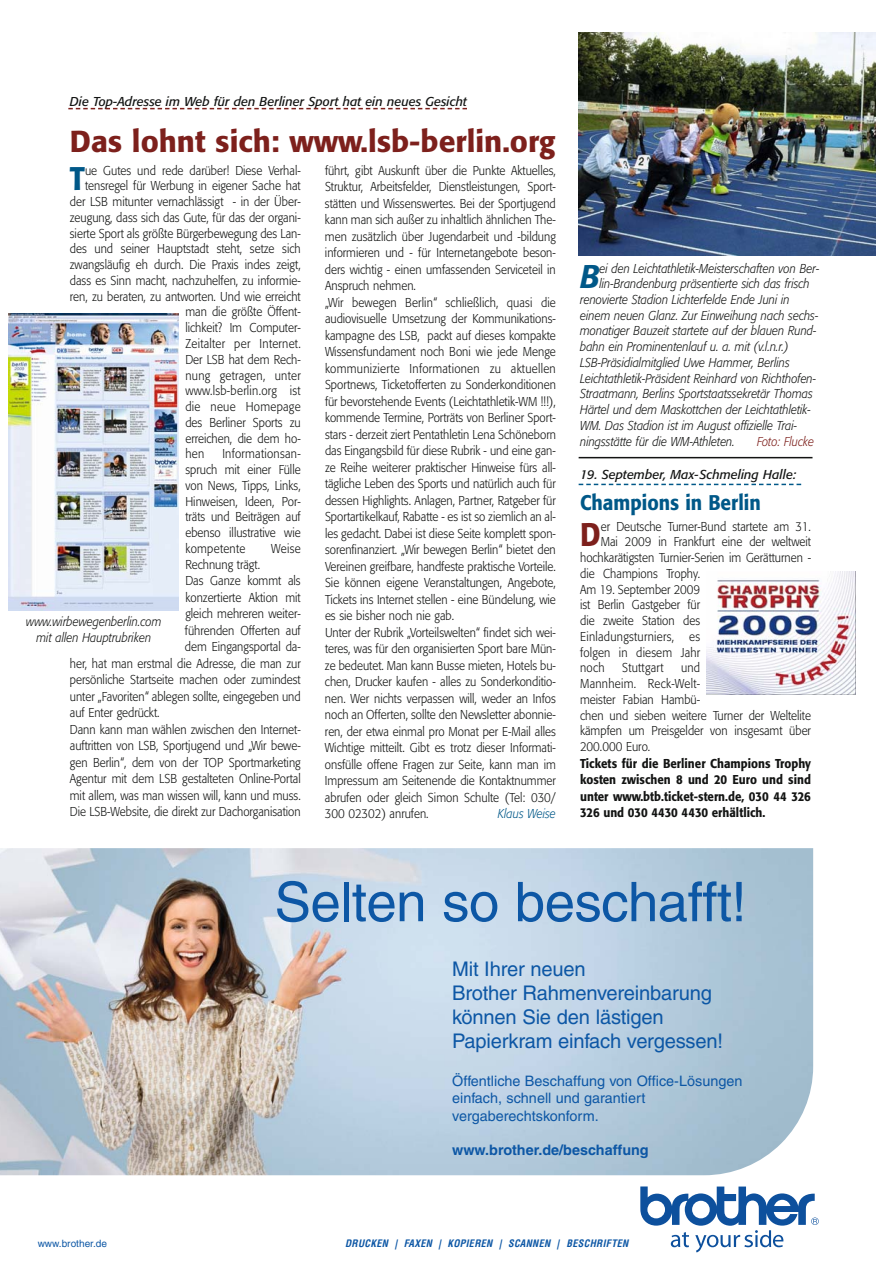
<style>
.page{position:relative;width:893px;height:1263px;background:#fff}
.page>*{position:absolute;margin:0;border:0;box-sizing:border-box;transform-origin:0 0}
.t1{font:54.75px "Helvetica LT+FOZEPD";letter-spacing:-.01em;color:#0d57a5}
.t2{font:500 32.4px "Formata";color:#7d201c;scale:.9 1}
.t3{font:500 32.4px "Formata";color:#005888;scale:.9 1}
.t4{font:italic 500 32.4px "Formata";color:#005888;scale:.9 1}
.t5{font:500 30px "Formata";color:#7d201c}
.t6{font:500 21px "Formata";color:#005888;scale:.9 1}
.t7{font:20.1px/24.2px "Helvetica LT+FOZEPD";letter-spacing:-.01em;color:#0d57a5}
.t8{font:14.4px/17.2px "Helvetica LT+FOZEPD";color:#0d57a5}
.t9{font:14.4px "Helvetica LT Bold+KDNQLH";color:#0d57a5}
.t10{font:300 12.75px/16.5px "Formata";color:#131413;scale:.9 1}
.t11{font:italic 300 12.75px/16.5px "Formata";color:#131413;text-align:center;scale:.9 1}
.t12{font:500 12.75px/16.5px "Formata";color:#131413;text-align:justify;scale:.9 1}
.t13{font:300 12.75px "Formata";letter-spacing:.025em;color:#131413;scale:.9 1}
.t14{font:italic 12.75px "Formata";color:#131413}
.t15{font:italic 300 12.75px "Formata";color:#7d201c;scale:.9 1}
.t16{font:italic 300 12.75px "Formata";color:#005888;scale:.9 1}
.t17{font:10.05px "Helvetica LT Condensed Bold Obl+FEJDZK";letter-spacing:.035em;color:#0d57a5}
.t18{font:10.05px "Helvetica LT+FOZEPD";color:#0d57a5}
</style>
<div class="page">
<img style="left:0;top:848px;width:813px;height:327px">
<svg style="left:640px;top:1186px;width:179px;height:66px"></svg>
<img style="left:706px;top:572px;width:149px;height:122px">
<svg style="left:579px;top:484px;width:222px;height:1px"></svg>
<img style="left:9px;top:314px;width:170px;height:296px">
<svg style="left:68px;top:108px;width:399px;height:1px"></svg>
<img style="left:579px;top:32px;width:296px;height:224px">
<hr style="left:579px;top:457px;width:233px;height:1px;background:#131413">
<p class="t14" style="left:70px;top:96px;width:398px">Die Top-Adresse im Web für den Berliner Sport hat ein neues Gesicht</p>
<h3 class="t5" style="left:70px;top:128px;width:487px">Das lohnt sich: www.lsb-berlin.org</h3>
<h2 class="t3" style="left:70px;top:165px;width:18px">T</h2>
<p class="t10" style="left:85px;top:163px;width:241px">ue Gutes und rede darüber! Diese Verhal -</p>
<p class="t10" style="left:85px;top:179px;width:241px">tens regel für Werbung in eigener Sa che hat</p>
<p class="t10" style="left:70px;top:194px;width:258px">der LSB mitunter ver nachlässigt - in der Über -</p>
<p class="t10" style="left:70px;top:210px;width:258px">zeu gung, dass sich das Gute, für das der organi-</p>
<p class="t10" style="left:70px;top:226px;width:258px">sierte Sport als größte Bür gerbewegung des Lan -</p>
<p class="t10" style="left:70px;top:242px;width:258px">des und seiner Hauptstadt steht, setze sich</p>
<p class="t10" style="left:70px;top:257px;width:258px">zwangs läufig eh durch. Die Pra xis in des zeigt,</p>
<p class="t10" style="left:70px;top:273px;width:258px">dass es Sinn macht, nach zuhelfen, zu infor mie -</p>
<p class="t10" style="left:70px;top:289px;width:258px">ren, zu beraten, zu antworten. Und wie er reicht</p>
<p class="t10" style="left:185px;top:305px;width:130px">man die größte Öf fent -</p>
<p class="t10" style="left:185px;top:320px;width:130px">lich keit? Im Com pu ter-</p>
<p class="t13" style="left:185px;top:338px;width:130px">Zeit al ter per Inter ne t.</p>
<p class="t10" style="left:185px;top:352px;width:130px">Der LSB hat dem Rech -</p>
<p class="t13" style="left:185px;top:369px;width:130px">nung ge tra gen, unter</p>
<p class="t13" style="left:185px;top:385px;width:130px">www.lsb-berlin.org ist</p>
<p class="t13" style="left:185px;top:401px;width:130px">die neue Homepage</p>
<p class="t10" style="left:185px;top:415px;width:130px">des Berliner Sports zu</p>
<p class="t10" style="left:185px;top:431px;width:130px">er reichen, die dem ho -</p>
<p class="t10" style="left:185px;top:446px;width:23px">hen</p>
<p class="t10" style="left:185px;top:447px;width:130px;line-height:15.8px;text-align:justify;text-indent:37px">Informati ons an - spruch mit einer Fül le von News, Tipps, Links, Hin weisen, Ideen, Por - träts und Beiträgen auf eben so illustrative wie kom petente</p>
<p class="t10" style="left:271px;top:541px;width:34px">Weise</p>
<p class="t10" style="left:185px;top:557px;width:84px">Rech nung trägt.</p>
<p class="t10" style="left:185px;top:573px;width:130px">Das Gan ze kommt als</p>
<p class="t10" style="left:185px;top:590px;width:130px">konzertierte Aktion mit</p>
<p class="t10" style="left:185px;top:606px;width:130px">gleich mehreren weiter-</p>
<p class="t10" style="left:185px;top:623px;width:130px">führenden Offerten auf</p>
<p class="t10" style="left:185px;top:639px;width:130px">dem Eingangsportal da -</p>
<p class="t10" style="left:70px;top:656px;width:258px">her, hat man erstmal die Ad resse, die man zur</p>
<p class="t10" style="left:70px;top:672px;width:258px">persönliche Startseite ma chen oder zumindest</p>
<p class="t10" style="left:70px;top:689px;width:258px">unter „Favoriten“ ablegen sollte, eingegeben und</p>
<p class="t10" style="left:70px;top:705px;width:101px">auf Enter gedrückt.</p>
<p class="t10" style="left:70px;top:722px;width:258px">Dann kann man wählen zwischen den Internet -</p>
<p class="t10" style="left:70px;top:738px;width:258px">auf tritten von LSB, Sportjugend und „Wir bewe-</p>
<p class="t10" style="left:70px;top:755px;width:258px">gen Berlin“, dem von der TOP Sportmarketing</p>
<p class="t10" style="left:70px;top:771px;width:258px">Agen tur mit dem LSB gestalteten Online-Por tal</p>
<p class="t10" style="left:70px;top:788px;width:258px">mit allem, was man wissen will, kann und muss.</p>
<p class="t10" style="left:70px;top:804px;width:258px">Die LSB-Website, die direkt zur Dachor ga ni sation</p>
<p class="t11" style="left:26px;top:614px;width:152px">www.wirbewegenberlin.com mit allen Hauptrubriken</p>
<p class="t10" style="left:325px;top:163px;width:258px">führt, gibt Auskunft über die Punkte Ak tu elles, Struktur, Arbeitsfelder, Dienstleis tun gen, Sport - stätten und Wissenswertes. Bei der Sport ju gend kann man sich außer zu inhaltlich ähnlichen The - men zusätzlich über Jugendarbeit und -bildung in formieren und - für Internetangebote be son - ders wichtig - einen umfassenden Ser vi ce teil in An spruch nehmen.<br>„Wir bewegen Berlin“ schließlich, quasi die audio visuelle Umsetzung der Kommunikations - kam pagne des LSB, packt auf dieses kompakte Wis sensfundament noch Boni wie jede Menge kom munizierte Informationen zu aktuellen Sport news, Ticketofferten zu Sonderkonditionen für bevorstehende Events (Leichtathletik-WM !!!), kom mende Termine, Porträts von Berliner Sport - stars - derzeit ziert Pentathletin Lena Schöneborn das Eingangsbild für diese Rubrik - und eine gan - ze Reihe weiterer praktischer Hinweise fürs all&shy;tägliche Leben des Sports und natürlich auch für des sen Highlights. Anlagen, Partner, Ratgeber für Sport artikelkauf, Rabatte - es ist so ziemlich an al - les gedacht. Dabei ist diese Seite komplett spon - so renfinanziert. „Wir bewegen Berlin“ bietet den Vereinen greif bare, handfeste praktische Vorteile.<br>Sie können eigene Veranstaltungen, Angebote, Tickets ins Internet stellen - eine Bündelung, wie es sie bis her noch nie gab.<br>Unter der Rubrik „Vorteilswelten“ findet sich wei&shy;teres, was für den organisierten Sport bare Mün - ze bedeutet. Man kann Busse mieten, Hotels bu - chen, Drucker kaufen - alles zu Sonderkon di tio - nen. Wer nichts verpassen will, weder an Infos noch an Offerten, sollte den News letter abonnie - ren, der etwa einmal pro Monat per E-Mail alles Wich tige mitteilt. Gibt es trotz dieser Informa ti - ons fülle offene Fragen zur Seite, kann man im Impressum am Sei ten ende die Kontaktnummer abrufen oder gleich Simon Schulte (Tel: 030/ 300 02302) an ru fen.</p>
<p class="t16" style="left:498px;top:808px;width:66px">Klaus Weise</p>
<h2 class="t4" style="left:580px;top:262px;width:23px">B</h2>
<p class="t11" style="left:599px;top:261px;width:246px">ei den Leichtathletik-Meisterschaften von Ber -</p>
<p class="t11" style="left:599px;top:276px;width:235px">lin-Brandenburg präsentierte sich das frisch</p>
<p class="t11" style="left:580px;top:292px;width:234px">renovierte Stadion Lichterfelde Ende Juni in</p>
<p class="t11" style="left:580px;top:308px;width:266px">einem neuen Glanz. Zur Einweihung nach sechs-</p>
<p class="t11" style="left:580px;top:324px;width:264px">monatiger Bauzeit startete auf der blauen Rund -</p>
<p class="t11" style="left:580px;top:339px;width:233px">bahn ein Prominentenlauf u. a. mit (v.l.n.r.)</p>
<p class="t11" style="left:580px;top:355px;width:235px">LSB-Präsidialmitglied Uwe Ham mer, Ber lins</p>
<p class="t11" style="left:580px;top:371px;width:264px">Leicht ath le tik-Präsident Reinhard von Richthofen-</p>
<p class="t11" style="left:580px;top:387px;width:260px">Straat mann, Berlins Sportstaats sek retär Tho mas</p>
<p class="t11" style="left:580px;top:402px;width:258px">Härtel und dem Maskottchen der Leichtathletik-</p>
<p class="t11" style="left:580px;top:418px;width:243px">WM. Das Stadion ist im August of fizielle Trai -</p>
<p class="t11" style="left:580px;top:434px;width:173px">ningsstätte für die WM-Athleten.</p>
<p class="t15" style="left:757px;top:435px;width:65px">Foto: Flucke</p>
<p class="t14" style="left:580px;top:469px;width:218px">19. September, Max-Schmeling Halle:</p>
<h3 class="t6" style="left:580px;top:494px;width:202px">Champions in Berlin</h3>
<h2 class="t2" style="left:580px;top:520px;width:24px">D</h2>
<p class="t10" style="left:601px;top:519px;width:235px">er Deutsche Turner-Bund startete am 31.</p>
<p class="t10" style="left:601px;top:534px;width:235px">Mai 2009 in Frankfurt eine der weltweit</p>
<p class="t10" style="left:580px;top:550px;width:258px">hoch karätigsten Turnier-Serien im Gerätturnen -</p>
<p class="t10" style="left:580px;top:566px;width:135px">die Champions Trophy.</p>
<p class="t10" style="left:580px;top:582px;width:135px">Am 19. September 2009</p>
<p class="t10" style="left:580px;top:597px;width:135px">ist Berlin Gastgeber für</p>
<p class="t10" style="left:580px;top:613px;width:135px">die zweite Station des</p>
<p class="t13" style="left:580px;top:631px;width:135px">Ein ladungsturniers, es</p>
<p class="t10" style="left:580px;top:645px;width:135px">fol gen in diesem Jahr</p>
<p class="t10" style="left:580px;top:661px;width:29px">noch</p>
<p class="t13" style="left:622px;top:662px;width:47px">Stuttgart</p>
<p class="t10" style="left:580px;top:661px;width:258px;line-height:15.8px;text-indent:101px">und<br>Mann heim. Reck-Welt -<br>meis ter Fabian Hambü -<br>chen und sieben weitere Turner der Weltelite kämpfen um Preisgelder von insgesamt über<br>200.000 Euro.</p>
<p class="t12" style="left:580px;top:756px;width:258px">Tickets für die Berliner Champions Trophy kosten zwischen 8 und 20 Euro und sind un ter www.btb.ticket-stern.de, 030 44 326<br>326 und 030 4430 4430 erhältlich.</p>
<h1 class="t1" style="left:274px;top:882px;width:474px">Selten so beschafft!</h1>
<h3 class="t7" style="left:452px;top:959px;width:272px">Mit Ihrer neuen<br>Brother Rahmenvereinbarung können Sie den lästigen<br>Papierkram einfach vergessen!</h3>
<p class="t8" style="left:452px;top:1074px;width:292px">Öffentliche Beschaffung von Office-Lösungen einfach, schnell und garantiert vergaberechtskonform.</p>
<p class="t9" style="left:452px;top:1145px;width:198px">www.brother.de/beschaffung</p>
<p class="t18" style="left:38px;top:1239px;width:71px">www.brother.de</p>
<p class="t17" style="left:345px;top:1239px;width:285px">DRUCKEN | FAXEN | KOPIEREN | SCANNEN | BESCHRIFTEN</p>
</div>
